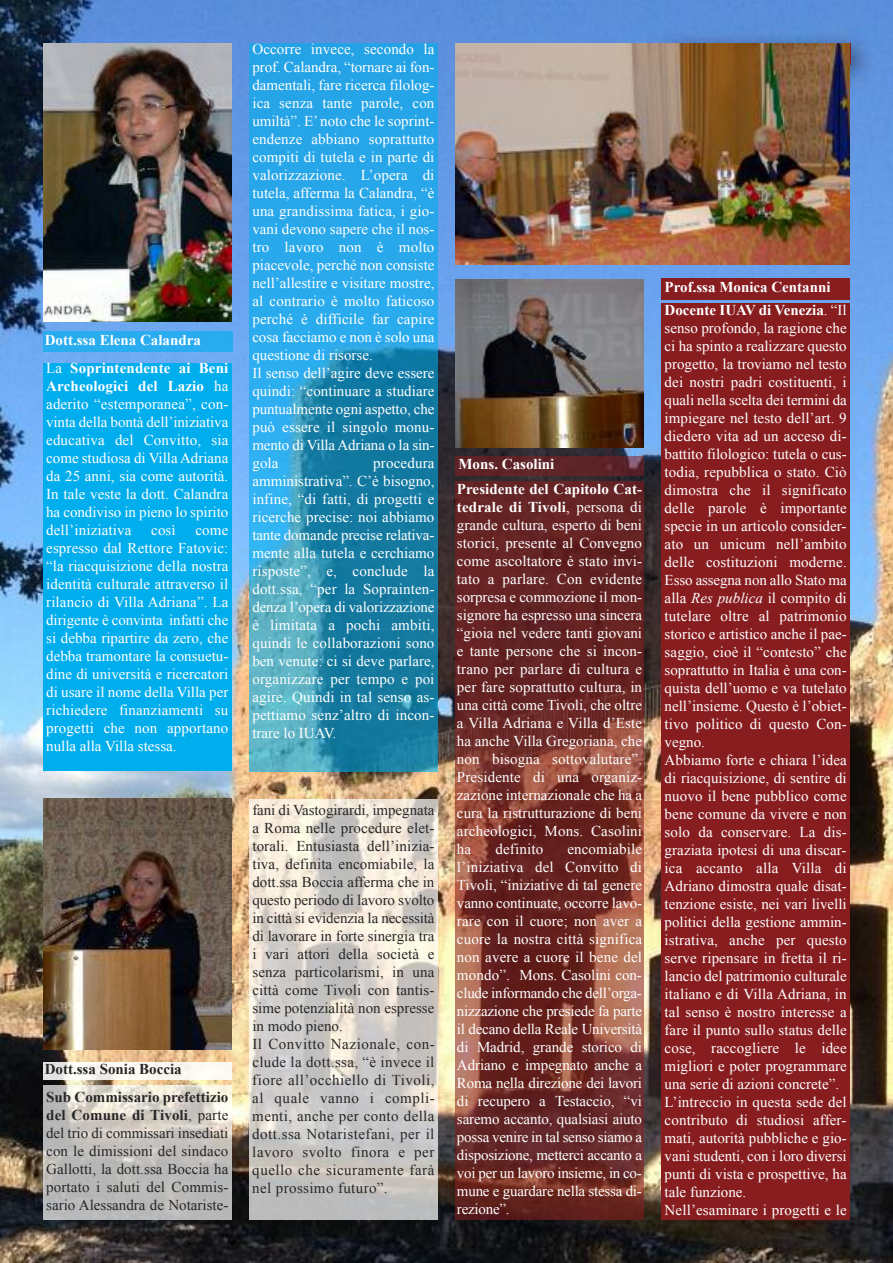
<style>
.page{position:relative;width:893px;height:1263px;background:#fff}
.page>*{position:absolute;margin:0;border:0;box-sizing:border-box;transform-origin:0 0}
.t1{font:15px/18px "Times New Roman";letter-spacing:.005em;color:#fff;text-align:justify}
.t2{font:15px/18px "Times New Roman";letter-spacing:.01em;color:#272627;text-align:justify}
.t3{font:700 15px "Times New Roman";color:#fff}
.t4{font:700 15px "Times New Roman";color:#272627}
.s1{font-weight:700}
.s2{font-style:italic}
</style>
<div class="page">
<img style="left:0;top:0;width:893px;height:1263px">
<img style="left:647px;top:27px;width:232px;height:66px">
<div style="left:43px;top:363px;width:188px;height:407px;background:#00aded"></div>
<img style="left:43px;top:1086px;width:188px;height:134px">
<img style="left:455px;top:481px;width:189px;height:739px">
<img style="left:249px;top:43px;width:188px;height:729px">
<img style="left:455px;top:279px;width:189px;height:168px">
<img style="left:43px;top:799px;width:188px;height:250px">
<div style="left:662px;top:304px;width:188px;height:916px;background:#881d20"></div>
<div style="left:662px;top:278px;width:188px;height:21px;background:#881d20"></div>
<img style="left:249px;top:799px;width:188px;height:421px">
<img style="left:455px;top:43px;width:395px;height:222px">
<img style="left:43px;top:43px;width:188px;height:278px">
<div style="left:43px;top:332px;width:189px;height:19px;background:#29acef"></div>
<img style="left:43px;top:1062px;width:188px;height:17px">
<img style="left:455px;top:457px;width:189px;height:18px">
<p class="t3" style="left:45px;top:331px;width:158px">dott.ssa elena Calandra</p>
<p class="t1" style="left:46px;top:359px;width:184px">La <span class="s1">soprintendente ai Beni archeologici del Lazio</span> ha aderito “estemporanea”, con&shy;vinta della bontà dell’iniziativa educativa del Convitto, sia come studiosa di Villa Adriana da 25 anni, sia come autorità.<br>In tale veste la dott. Calandra ha condiviso in pieno lo spirito dell’iniziativa</p>
<p class="t1" style="left:151px;top:521px;width:26px">così</p>
<p class="t1" style="left:46px;top:521px;width:184px;text-indent:149px">come espresso dal Rettore Fatovic: “la riacquisizione della nostra identità culturale attraverso il rilancio di Villa Adriana”. La dirigente è convinta infatti che si debba ripartire da zero, che debba tramontare la consuetu&shy;dine di università e ricercatori di usare il nome della Villa per richiedere finanziamenti su progetti che non apportano nulla alla Villa stessa.</p>
<p class="t4" style="left:45px;top:1061px;width:139px">dott.ssa sonia Boccia</p>
<p class="t2" style="left:46px;top:1088px;width:184px"><span class="s1">sub Commissario prefettizio del Comune di tivoli</span>, parte del trio di commissari insediati con le dimissioni del sindaco Gallotti, la dott.ssa Boccia ha portato i saluti del Commis&shy;sario Alessandra de Notariste-</p>
<p class="t1" style="left:252px;top:40px;width:184px;text-align:left">Occorre invece, secondo la prof. Calandra, “tornare ai fon&shy;damentali, fare ricerca filolog&shy;ica senza tante parole, con umiltà”. E’ noto che le soprint&shy;endenze abbiano soprattutto compiti di tutela e in parte di valorizzazione. L’opera di tutela, afferma la Calandra, “è una grandissima fatica, i gio&shy;vani devono sapere che il nos&shy;tro lavoro non è molto piacevole, perché non consiste nell’allestire e visitare mostre, al contrario è molto faticoso perché è difficile far capire cosa facciamo e non è solo una questione di risorse.<br>Il senso dell’agire deve essere quindi: “continuare a studiare puntualmente ogni aspetto, che può essere il singolo monu&shy;mento di Villa Adriana o la sin&shy;gola</p>
<p class="t1" style="left:252px;top:454px;width:184px;text-indent:121px">procedura amministrativa”. C’è bisogno, infine, “di fatti, di progetti e ricerche precise: noi abbiamo tante domande precise relativa&shy;mente alla tutela e cerchiamo risposte”, e, conclude la dott.ssa, “per la Soprainten&shy;denza l’opera di valorizzazione è limitata a pochi ambiti, quindi le collaborazioni sono ben venute: ci si deve parlare, organizzare per tempo e poi agire. Quindi in tal senso as&shy;pettiamo senz’altro di incon&shy;trare lo IUAV.</p>
<p class="t2" style="left:252px;top:801px;width:184px;text-align:left">fani di Vastogirardi, impegnata a Roma nelle procedure elet&shy;torali. Entusiasta dell’inizia&shy;tiva, definita encomiabile, la dott.ssa Boccia afferma che in questo periodo di lavoro svolto in città si evidenzia la necessità di lavorare in forte sinergia tra i vari attori della società e senza particolarismi, in una città come Tivoli con tantis&shy;sime potenzialità non espresse in modo pieno.<br>Il Convitto Nazionale, con&shy;clude la dott.ssa, “è invece il fiore all’occhiello di Tivoli, al quale vanno i compli&shy;menti, anche per conto della dott.ssa Notaristefani, per il lavoro svolto finora e per quello che sicuramente farà nel prossimo futuro”.</p>
<p class="t3" style="left:458px;top:456px;width:97px">Mons. Casolini</p>
<p class="t1" style="left:457px;top:480px;width:187px"><span class="s1">Presidente del Capitolo Cat&shy;tedrale di tivoli</span>, persona di grande cultura, esperto di beni storici, presente al Convegno come ascoltatore è stato invi&shy;tato a parlare. Con evidente sorpresa e commozione il mon&shy;signore ha espresso una sincera “gioia nel vedere tanti giovani e tante persone che si incon&shy;trano per parlare di cultura e per fare soprattutto cultura, in una città come Tivoli, che oltre a Villa Adriana e Villa d’Este ha anche Villa Gregoriana, che non bisogna sottovalutare”.<br>Presidente di una organiz&shy;zazione internazionale che ha a cura la ristrutturazione di beni archeologici, Mons. Casolini ha</p>
<p class="t1" style="left:457px;top:840px;width:187px;text-indent:110px">encomiabile l’iniziativa del Convitto di Tivoli, “iniziative di tal genere vanno continuate, occorre lavo&shy;rare con il cuore; non aver a cuore la nostra città significa non avere a cuore il bene del mondo”. Mons. Casolini con&shy;clude informando che dell’orga&shy;nizzazione che presiede fa parte il decano della Reale Università di Madrid, grande storico di Adriano e impegnato anche a Roma nella direzione dei lavori di recupero a Testaccio, “vi saremo accanto, qualsiasi aiuto possa venire in tal senso siamo a disposizione, metterci accanto a voi per un lavoro insieme, in co&shy;mune e guardare nella stessa di&shy;rezione”.</p>
<p class="t1" style="left:495px;top:840px;width:49px">definito</p>
<p class="t3" style="left:665px;top:279px;width:167px">Prof.ssa Monica Centanni</p>
<p class="t1" style="left:665px;top:301px;width:184px;text-align:left"><span class="s1">docente iuaV di Venezia</span>. “Il senso profondo, la ragione che ci ha spinto a realizzare questo progetto, la troviamo nel testo dei nostri padri costituenti, i quali nella scelta dei termini da impiegare nel testo dell’art. 9 diedero vita ad un acceso di&shy;battito filologico: tutela o cus&shy;todia, repubblica o stato. Ciò dimostra che il significato delle parole è importante specie in un articolo consider&shy;ato un unicum nell’ambito delle costituzioni moderne.<br>Esso assegna non allo Stato ma alla <span class="s2">Res publica</span> il compito di tutelare oltre al patrimonio storico e artistico anche il pae&shy;saggio, cioè il “contesto” che soprattutto in Italia è una con&shy;quista dell’uomo e va tutelato nell’insieme. Questo è l’obiet&shy;tivo politico di questo Con&shy;vegno.<br>Abbiamo forte e chiara l’idea di riacquisizione, di sentire di nuovo il bene pubblico come bene comune da vivere e non solo da conservare. La dis&shy;graziata ipotesi di una discar&shy;ica accanto alla Villa di<br>Adriano dimostra quale disat&shy;tenzione esiste, nei vari livelli politici della gestione ammin&shy;istrativa, anche per questo serve ripensare in fretta il ri&shy;lancio del patrimonio culturale italiano e di Villa Adriana, in tal senso è nostro interesse a fare il punto sullo status delle cose, raccogliere le idee migliori e poter programmare una serie di azioni concrete”.<br>L’intreccio in questa sede del contributo di studiosi affer&shy;mati, autorità pubbliche e gio&shy;vani studenti, con i loro diversi punti di vista e prospettive, ha tale funzione.<br>Nell’esaminare i progetti e le</p>
</div>
